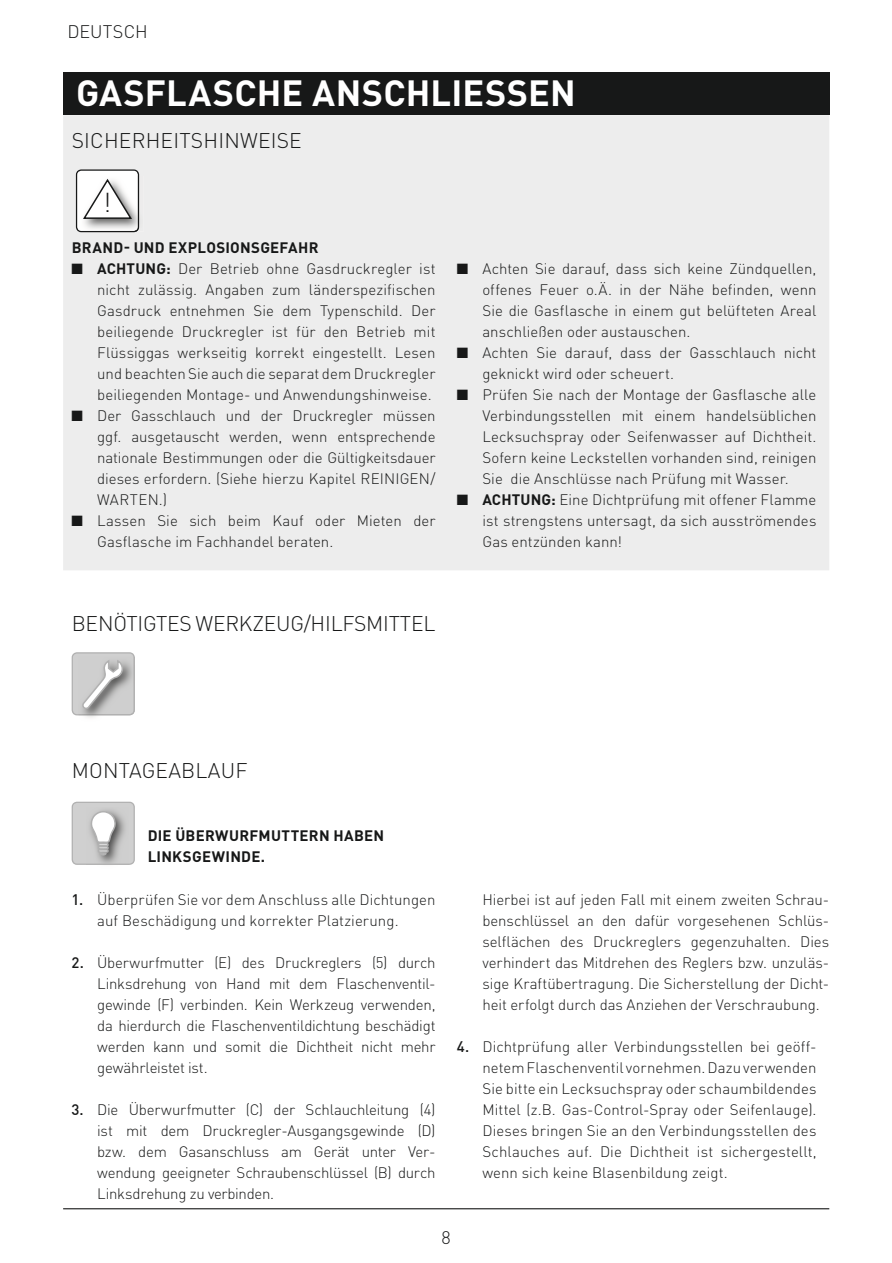
<style>
.page{position:relative;width:892px;height:1263px;background:#fff}
.page>*{position:absolute;margin:0;border:0;box-sizing:border-box;transform-origin:0 0}
.t1{font:700 36px "DIN Pro";letter-spacing:.005em;color:#fff}
.t2{font:300 27px "DIN Pro";color:#171818}
.t3{font:300 21px "DIN Pro";letter-spacing:.005em;color:#171818}
.t4{font:300 18px "DIN Pro";letter-spacing:.005em;color:#171818}
.t5{font:300 15px/21px "DIN Pro";letter-spacing:.005em;color:#171818;text-align:justify}
.t6{font:700 15px/21px "DIN Pro";letter-spacing:.02em;color:#171818}
.s1{font-weight:700}
.s2{font-family:"DIN Offc";font-weight:500}
</style>
<div class="page">
<div style="left:63px;top:115px;width:765px;height:455px;background:#ededed"></div>
<hr style="left:63px;top:1208px;width:765px;height:1px;background:#171818">
<div style="left:63px;top:72px;width:765px;height:42px;background:#171818"></div>
<img style="left:139px;top:176px;width:5px;height:55px">
<svg style="left:76px;top:169px;width:63px;height:63px"></svg>
<img style="left:78px;top:715px;width:53px;height:3px">
<svg style="left:72px;top:652px;width:63px;height:63px"></svg>
<svg style="left:72px;top:801px;width:63px;height:64px"></svg>
<p class="t4" style="left:67px;top:19px;width:82px">DEUTSCH</p>
<h1 class="t1" style="left:76px;top:69px;width:501px">GASFLASCHE ANSCHLIESSEN</h1>
<h3 class="t3" style="left:72px;top:126px;width:231px">SICHERHEITSHINWEISE</h3>
<h2 class="t2" style="left:103px;top:184px;width:10px">!</h2>
<p class="t6" style="left:72px;top:237px;width:248px">BRAND- UND EXPLOSIONSGEFAHR</p>
<p class="t5" style="left:97px;top:258px;width:340px;text-indent:-26px">■ <span class="s1">ACHTUNG:</span> Der Betrieb ohne Gasdruckregler ist nicht zulässig. Angaben zum länderspezifischen Gasdruck entnehmen Sie dem Typenschild. Der beiliegende Druckregler ist für den Betrieb mit Flüssiggas werkseitig korrekt eingestellt. Lesen und beachten Sie auch die separat dem Druckregler beiliegenden Montage- und Anwendungshinweise.</p>
<p class="t5" style="left:97px;top:405px;width:340px;text-indent:-26px">■ Der Gasschlauch und der Druckregler müssen ggf. ausgetauscht werden, wenn entsprechende nationale Bestimmungen oder die Gültigkeitsdauer dieses erfordern. (Siehe hierzu Kapitel REINIGEN/ WARTEN.)</p>
<p class="t5" style="left:97px;top:510px;width:339px;text-indent:-26px">■ Lassen Sie sich beim Kauf oder Mieten der<br>Gasflasche im Fachhandel beraten.</p>
<p class="t5" style="left:482px;top:258px;width:335px;text-indent:-26px">■ Achten Sie darauf, dass sich keine Zündquellen, offenes Feuer o.Ä. in der Nähe befinden, wenn Sie die Gasflasche in einem gut belüfteten Areal anschließen oder austauschen.</p>
<p class="t5" style="left:482px;top:342px;width:335px;text-indent:-26px">■ Achten Sie darauf, dass der Gasschlauch nicht geknickt wird oder scheuert.</p>
<p class="t5" style="left:482px;top:384px;width:335px;text-indent:-26px">■ Prüfen Sie nach der Montage der Gasflasche alle Verbindungsstellen mit einem handelsüblichen Lecksuchspray oder Seifenwasser auf Dichtheit.<br>Sofern keine Leckstellen vorhanden sind, reinigen Sie die Anschlüsse nach Prüfung mit Wasser.</p>
<p class="t5" style="left:482px;top:489px;width:335px;text-indent:-26px">■ <span class="s1">ACHTUNG:</span> Eine Dichtprüfung mit offener Flamme ist strengstens untersagt, da sich ausströmendes Gas entzünden kann!</p>
<h3 class="t3" style="left:72px;top:609px;width:365px">BENÖTIGTES WERKZEUG/HILFSMITTEL</h3>
<h3 class="t3" style="left:72px;top:756px;width:177px">MONTAGEABLAUF</h3>
<p class="t6" style="left:148px;top:825px;width:238px">DIE ÜBERWURFMUTTERN HABEN<br>LINKSGEWINDE.</p>
<p class="t5" style="left:97px;top:888px;width:340px;text-indent:-26px"><span class="s2">1.</span> Überprüfen Sie vor dem Anschluss alle Dichtungen auf Beschädigung und korrekter Platzierung.</p>
<p class="t5" style="left:97px;top:951px;width:340px;text-indent:-26px"><span class="s2">2.</span> Überwurfmutter (E) des Druckreglers (5) durch Linksdrehung von Hand mit dem Flaschenventil&shy;gewinde (F) verbinden. Kein Werkzeug verwenden, da hierdurch die Flaschenventildichtung beschädigt werden kann und somit die Dichtheit nicht mehr gewährleistet ist.</p>
<p class="t5" style="left:97px;top:1098px;width:340px;text-indent:-26px"><span class="s2">3.</span> Die Überwurfmutter (C) der Schlauchleitung (4) ist mit dem Druckregler-Ausgangsgewinde (D) bzw. dem Gasanschluss am Gerät unter Ver&shy;wendung geeigneter Schraubenschlüssel (B) durch Linksdrehung zu verbinden.</p>
<p class="t5" style="left:482px;top:888px;width:348px">Hierbei ist auf jeden Fall mit einem zweiten Schrau&shy;benschlüssel an den dafür vorgesehenen Schlüs&shy;selflächen des Druckreglers gegenzuhalten. Dies verhindert das Mitdrehen des Reglers bzw. unzuläs&shy;sige Kraftübertragung. Die Sicherstellung der Dicht&shy;heit erfolgt durch das Anziehen der Verschraubung.</p>
<p class="t5" style="left:482px;top:1035px;width:335px;text-indent:-26px"><span class="s2">4.</span> Dichtprüfung aller Verbindungsstellen bei geöff&shy;netem Flaschenventil vornehmen. Dazu verwenden Sie bitte ein Lecksuchspray oder schaumbildendes Mittel (z.B. Gas-Control-Spray oder Seifenlauge).<br>Dieses bringen Sie an den Verbindungsstellen des Schlauches auf. Die Dichtheit ist sichergestellt, wenn sich keine Blasenbildung zeigt.</p>
<p class="t4" style="left:441px;top:1225px;width:11px">8</p>
</div>
